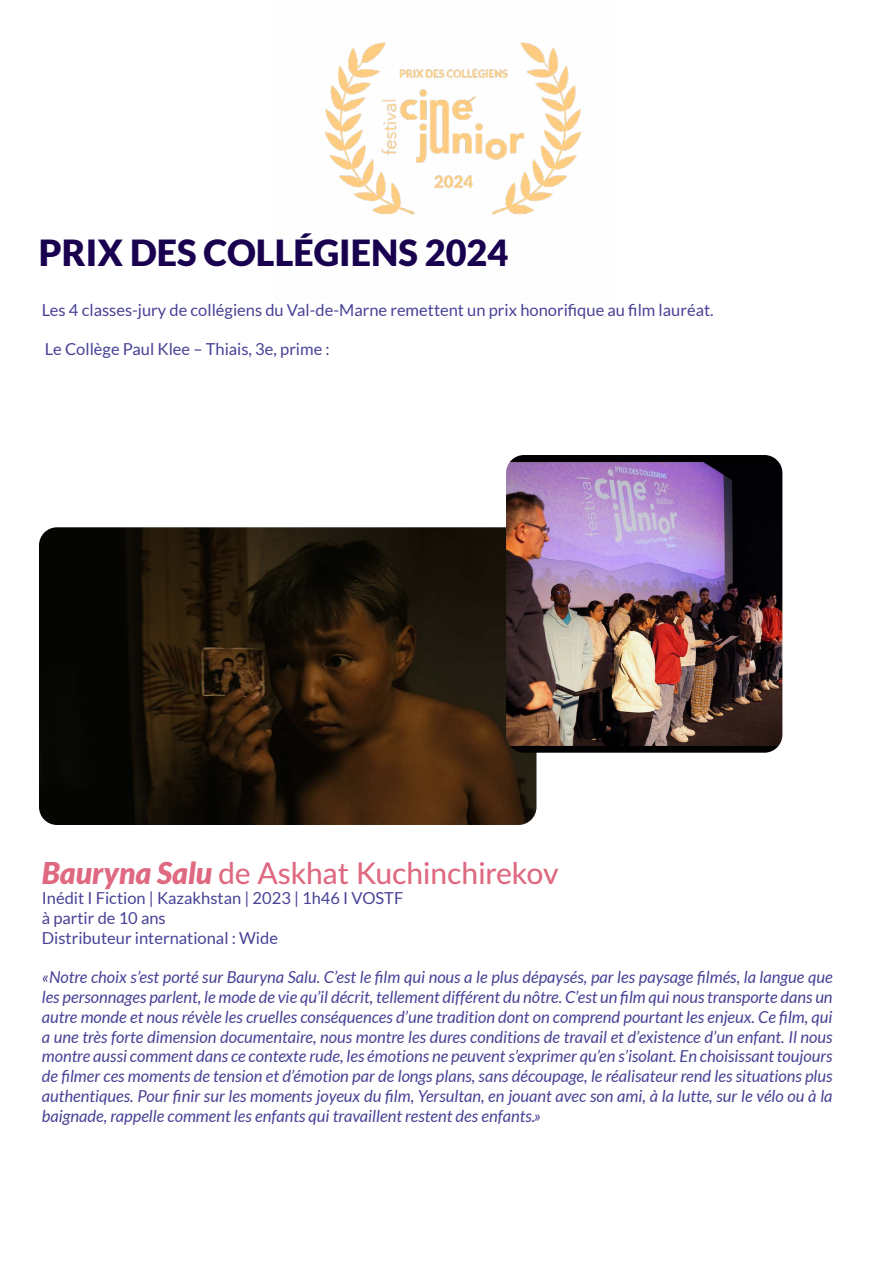
<style>
.page{position:relative;width:893px;height:1263px;background:#fff}
.page>*{position:absolute;margin:0;border:0;box-sizing:border-box;transform-origin:0 0}
.t1{font:900 36px "Lato";color:#19014f}
.t2{font:500 30px "Lato";color:#df6981}
.t3{font:italic 16.5px/19.8px "Lato";color:#484296;text-align:justify}
.t4{font:16.5px/19.8px "Lato";color:#484296}
.s1{font-weight:900;font-style:italic}
</style>
<div class="page">
<img style="left:39px;top:527px;width:497px;height:298px">
<img style="left:325px;top:42px;width:257px;height:173px">
<img style="left:506px;top:455px;width:276px;height:298px">
<h1 class="t1" style="left:39px;top:232px;width:471px">PRIX DES COLLÉGIENS 2024</h1>
<p class="t4" style="left:42px;top:300px;width:673px">Les 4 classes-jury de collégiens du Val-de-Marne remettent un prix honorifique au film lauréat.</p>
<p class="t4" style="left:45px;top:339px;width:286px">Le Collège Paul Klee – Thiais, 3e, prime :</p>
<h2 class="t2" style="left:42px;top:852px;width:518px"><span class="s1">Bauryna Salu</span> de Askhat Kuchinchirekov</h2>
<p class="t4" style="left:42px;top:888px;width:363px">Inédit I Fiction | Kazakhstan | 2023 | 1h46 I VOSTF à partir de 10 ans<br>Distributeur international : Wide</p>
<p class="t3" style="left:42px;top:968px;width:792px">«Notre choix s’est porté sur Bauryna Salu. C’est le film qui nous a le plus dépaysés, par les paysage filmés, la langue que les personnages parlent, le mode de vie qu’il décrit, tellement différent du nôtre. C’est un film qui nous transporte dans un autre monde et nous révèle les cruelles conséquences d’une tradition dont on comprend pourtant les enjeux. Ce film, qui a une très forte dimension documentaire, nous montre les dures conditions de travail et d’existence d’un enfant. Il nous montre aussi comment dans ce contexte rude, les émotions ne peuvent s’exprimer qu’en s’isolant. En choisissant toujours de filmer ces moments de tension et d’émotion par de longs plans, sans découpage, le réalisateur rend les situations plus authentiques. Pour finir sur les moments joyeux du film, Yersultan, en jouant avec son ami, à la lutte, sur le vélo ou à la baignade, rappelle comment les enfants qui travaillent restent des enfants.»</p>
</div>
